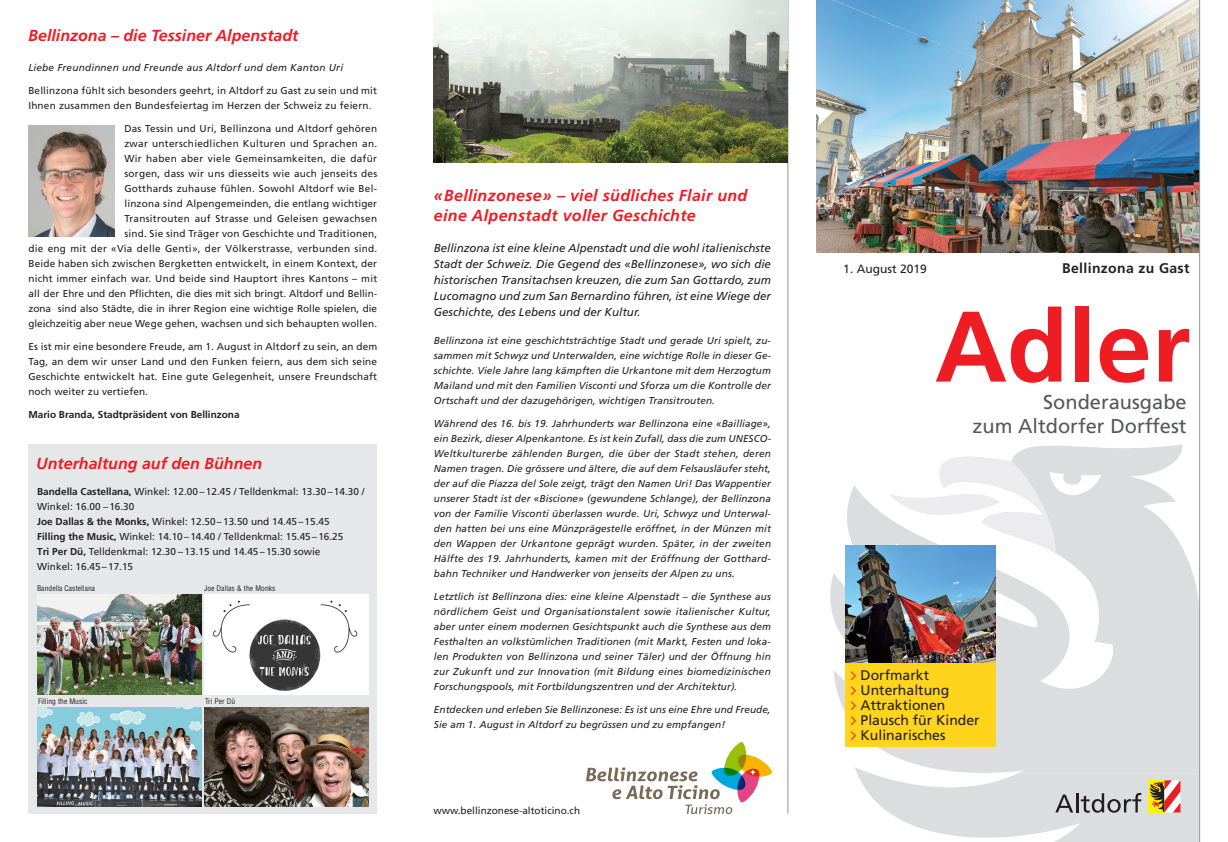
<style>
.page{position:relative;width:1228px;height:842px;background:#fff}
.page>*{position:absolute;margin:0;border:0;box-sizing:border-box;transform-origin:0 0}
.t1{font:700 100px "Frutiger";color:#ee1d23}
.t2{font:20px/24px "Frutiger";color:#57585a;text-align:right}
.t3{font:italic 700 16px/20px "Frutiger";letter-spacing:.02em;color:#ee1d23}
.t4{font:italic 700 16px "Frutiger";color:#ee1d23}
.t5{font:14px/15px "Frutiger";color:#231f20}
.t6{font:700 14px "Frutiger";letter-spacing:.025em;color:#231f20}
.t7{font:12px "Frutiger";color:#231f20}
.t8{font:italic 11.5px/16px "Frutiger";color:#231f20;text-align:justify}
.t9{font:italic 10px/15px "Frutiger";letter-spacing:.01em;color:#231f20;text-align:justify}
.t10{font:10px/15px "Frutiger";letter-spacing:.02em;color:#231f20}
.t11{font:10px/15px "Frutiger";color:#231f20}
.t12{font:700 10px "Frutiger";color:#231f20}
.t13{font:condensed 7.5px "Helvetica";letter-spacing:.01em;color:#231f20}
.s1{font-weight:700}
.s2{font-family:"Akkurat";color:#ee1d23}
</style>
<div class="page">
<svg style="left:830px;top:444px;width:369px;height:329px;fill:#dcdddf"></svg>
<svg style="left:888px;top:454px;width:213px;height:98px"></svg>
<img style="left:845px;top:545px;width:150px;height:118px">
<div style="left:28px;top:444px;width:349px;height:370px;background:#e6e7e9"></div>
<img style="left:28px;top:125px;width:86px;height:111px">
<hr style="left:787px;top:0;width:1px;height:814px;background:#939598">
<svg style="left:857px;top:773px;width:342px;height:69px"></svg>
<div style="left:845px;top:663px;width:150px;height:84px;background:#fed41d"></div>
<img style="left:816px;top:0;width:383px;height:252px">
<hr style="left:1199px;top:0;width:1px;height:842px;background:#939598">
<img style="left:37px;top:595px;width:165px;height:99px">
<img style="left:205px;top:595px;width:164px;height:99px">
<img style="left:37px;top:707px;width:165px;height:100px">
<img style="left:204px;top:707px;width:165px;height:100px">
<svg style="left:586px;top:742px;width:186px;height:72px"></svg>
<img style="left:434px;top:0;width:353px;height:163px">
<h3 class="t4" style="left:28px;top:26px;width:271px">Bellinzona – die Tessiner Alpenstadt</h3>
<p class="t9" style="left:28px;top:59px;width:316px">Liebe Freundinnen und Freunde aus Altdorf und dem Kanton Uri</p>
<p class="t10" style="left:28px;top:82px;width:350px">Bellinzona fühlt sich besonders geehrt, in Altdorf zu Gast zu sein und mit<br>Ihnen zusammen den Bundesfeiertag im Herzen der Schweiz zu feiern.</p>
<p class="t10" style="left:28px;top:120px;width:350px;text-align:right">Das Tessin und Uri, Bellinzona und Altdorf gehören<br>zwar unterschiedlichen Kulturen und Sprachen an.<br>Wir haben aber viele Gemeinsamkeiten, die dafür<br>sorgen, dass wir uns diesseits wie auch jenseits des<br>Gotthards zuhause fühlen. Sowohl Altdorf wie Bel-<br>linzona sind Alpengemeinden, die entlang wichtiger<br>Transitrouten auf Strasse und Geleisen gewachsen<br>sind. Sie sind Träger von Geschichte und Traditionen,<br>die eng mit der «Via delle Genti», der Völkerstrasse, verbunden sind.<br>Beide haben sich zwischen Bergketten entwickelt, in einem Kontext, der nicht immer einfach war. Und beide sind Hauptort ihres Kantons – mit all der Ehre und den Pflichten, die dies mit sich bringt. Altdorf und Bellin&shy;zona sind also Städte, die in ihrer Region eine wichtige Rolle spielen, die gleichzeitig aber neue Wege gehen, wachsen und sich behaupten wollen.</p>
<p class="t10" style="left:28px;top:338px;width:350px;text-align:justify">Es ist mir eine besondere Freude, am 1. August in Altdorf zu sein, an dem Tag, an dem wir unser Land und den Funken feiern, aus dem sich seine Geschichte entwickelt hat. Eine gute Gelegenheit, unsere Freundschaft noch weiter zu vertiefen.</p>
<p class="t12" style="left:28px;top:408px;width:213px">Mario Branda, Stadtpräsident von Bellinzona</p>
<h3 class="t4" style="left:36px;top:454px;width:227px">Unterhaltung auf den Bühnen</h3>
<p class="t11" style="left:37px;top:484px;width:329px"><span class="s1">Bandella Castellana,</span> Winkel: 12.00 –12.45 / Telldenkmal: 13.30–14.30 / Winkel: 16.00 –16.30<br><span class="s1">Joe Dallas &amp; the Monks,</span> Winkel: 12.50–13.50 und 14.45–15.45<br><span class="s1">Filling the Music,</span> Winkel: 14.10–14.40 / Telldenkmal: 15.45–16.25<br><span class="s1">Tri Per Dü,</span> Telldenkmal: 12.30 –13.15 und 14.45–15.30 sowie<br>Winkel: 16.45–17.15</p>
<p class="t13" style="left:37px;top:584px;width:60px">Bandella Castellana</p>
<p class="t13" style="left:204px;top:584px;width:73px">Joe Dallas &amp; the Monks</p>
<p class="t13" style="left:38px;top:696px;width:51px">Filling the Music</p>
<p class="t13" style="left:205px;top:696px;width:32px">Tri Per Dü</p>
<h3 class="t3" style="left:434px;top:185px;width:315px">«Bellinzonese» – viel südliches Flair und eine Alpenstadt voller Geschichte</h3>
<p class="t8" style="left:434px;top:240px;width:338px">Bellinzona ist eine kleine Alpenstadt und die wohl italienischste Stadt der Schweiz. Die Gegend des «Bellinzonese», wo sich die historischen Transitachsen kreuzen, die zum San Gottardo, zum Lucomagno und zum San Bernardino führen, ist eine Wiege der Geschichte, des Lebens und der Kultur.</p>
<p class="t9" style="left:434px;top:333px;width:339px">Bellinzona ist eine geschichtsträchtige Stadt und gerade Uri spielt, zu&shy;sammen mit Schwyz und Unterwalden, eine wichtige Rolle in dieser Ge&shy;schichte. Viele Jahre lang kämpften die Urkantone mit dem Herzogtum Mailand und mit den Familien Visconti und Sforza um die Kontrolle der Ortschaft und der dazugehörigen, wichtigen Transitrouten.</p>
<p class="t9" style="left:434px;top:416px;width:339px">Während des 16. bis 19. Jahrhunderts war Bellinzona eine «Bailliage», ein Bezirk, dieser Alpenkantone. Es ist kein Zufall, dass die zum UNESCO-Weltkulturerbe zählenden Burgen, die über der Stadt stehen, deren Namen tragen. Die grössere und ältere, die auf dem Felsausläufer steht, der auf die Piazza del Sole zeigt, trägt den Namen Uri! Das Wappentier unserer Stadt ist der «Biscione» (gewundene Schlange), der Bellinzona von der Familie Visconti überlassen wurde. Uri, Schwyz und Unterwal&shy;den hatten bei uns eine Münzprägestelle eröffnet, in der Münzen mit den Wappen der Urkantone geprägt wurden. Später, in der zweiten Hälfte des 19. Jahrhunderts, kamen mit der Eröffnung der Gotthard&shy;bahn Techniker und Handwerker von jenseits der Alpen zu uns.</p>
<p class="t9" style="left:434px;top:589px;width:338px">Letztlich ist Bellinzona dies: eine kleine Alpenstadt – die Synthese aus nördlichem Geist und Organisationstalent sowie italienischer Kultur, aber unter einem modernen Gesichtspunkt auch die Synthese aus dem Festhalten an volkstümlichen Traditionen (mit Markt, Festen und loka&shy;len Produkten von Bellinzona und seiner Täler) und der Öffnung hin zur Zukunft und zur Innovation (mit Bildung eines biomedizinischen Forschungspools, mit Fortbildungszentren und der Architektur).</p>
<p class="t9" style="left:434px;top:702px;width:338px">Entdecken und erleben Sie Bellinzonese: Es ist uns eine Ehre und Freude,<br>Sie am 1. August in Altdorf zu begrüssen und zu empfangen!</p>
<p class="t11" style="left:433px;top:803px;width:148px">www.bellinzonese-altoticino.ch</p>
<p class="t7" style="left:843px;top:262px;width:85px">1. August 2019</p>
<h3 class="t6" style="left:1062px;top:259px;width:129px">Bellinzona zu Gast</h3>
<h1 class="t1" style="left:934px;top:288px;width:257px">Adler</h1>
<h2 class="t2" style="left:972px;top:390px;width:216px">Sonderausgabe<br>zum Altdorfer Dorffest</h2>
<h3 class="t5" style="left:850px;top:668px;width:131px"><span class="s2">&gt;</span> Dorfmarkt<br><span class="s2">&gt;</span> Unterhaltung<br><span class="s2">&gt;</span> Attraktionen<br><span class="s2">&gt;</span> Plausch für Kinder <span class="s2">&gt;</span> Kulinarisches</h3>
</div>
